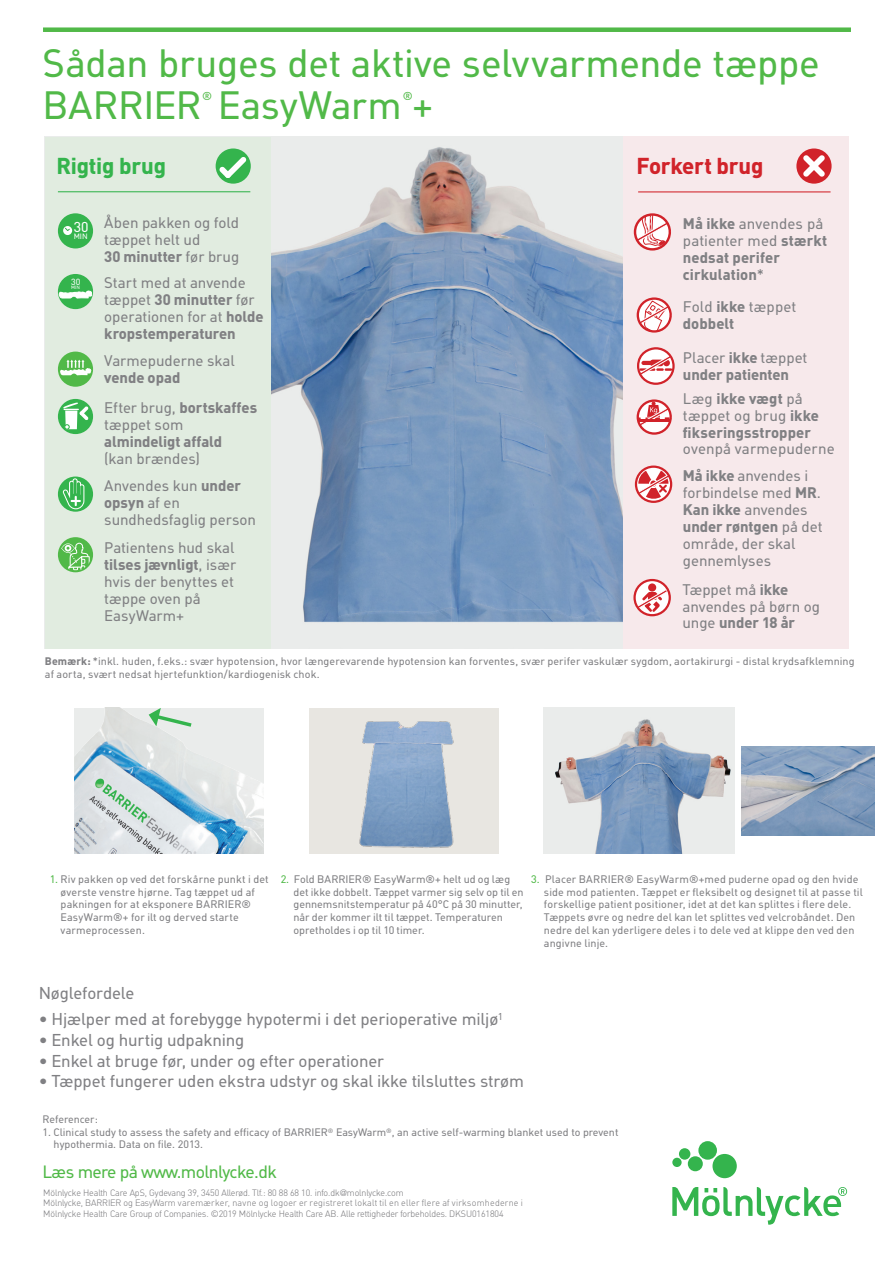
<style>
.page{position:relative;width:893px;height:1263px;background:#fff}
.page>*{position:absolute;margin:0;border:0;box-sizing:border-box;transform-origin:0 0}
.Standfirst{font:38.25px/42.5px "MHC Din";letter-spacing:-.01em;color:#51b948}
.Standfirst-2{font:700 22.2px "MHC Din";letter-spacing:-.01em;color:#d1232a}
.Standfirst-3{font:700 22.2px "MHC Din";letter-spacing:-.01em;color:#34b44d}
.Bröd{font:17.25px "MHC Din";letter-spacing:-.035em;color:#51b948}
.Body_Copy_Bullet_La{font:16.65px "MHC Din";letter-spacing:-.01em;color:#808083}
.Body_Copy_Bullet_La-2{font:14.85px/17px "MHC Din";letter-spacing:-.005em;color:#808083}
.Body_Copy_Bullet_La-3{font:700 14.85px/17px "MHC Din";letter-spacing:.005em;color:#808083}
.t1{font:13.8px "MHC Din";color:#fff}
.Standfirst-4{font:11.1px "MHC Din";color:#51b948}
.Body_Copy_Bullet_La-4{font:10.65px/12.8px "MHC Din";letter-spacing:.01em;color:#808083}
.References_Copy{font:10.5px/12px "MHC Din";color:#808083}
.Bröd-2{font:300 9px/10.5px "MHC Din";letter-spacing:-.01em;color:#808083}
.t2{font:8.7px "MHC Din";color:#fff}
.t3{font:7.5px "MHC Din";color:#fff}
.t4{font:4.65px "MHC Din";color:#fff}
.s1{font-weight:700}
.s2{font-weight:400}
.s3{color:#51b948}
</style>
<div class="page">
<img style="left:45px;top:136px;width:579px;height:512px">
<div style="left:45px;top:137px;width:225px;height:511px;background:#e1ece0"></div>
<div style="left:216px;top:148px;width:35px;height:36px;background:#34b44d;border-radius:50%"></div>
<svg style="left:219px;top:157px;width:27px;height:21px"></svg>
<hr style="left:58px;top:191px;width:192px;height:1px;background:#34b44d">
<div style="left:58px;top:399px;width:35px;height:35px;background:#34b44d;border-radius:50%"></div>
<svg style="left:63px;top:402px;width:25px;height:28px"></svg>
<svg style="left:58px;top:476px;width:35px;height:36px"></svg>
<svg style="left:63px;top:478px;width:21px;height:31px"></svg>
<div style="left:58px;top:274px;width:35px;height:35px;background:#34b44d;border-radius:50%"></div>
<svg style="left:59px;top:291px;width:33px;height:7px"></svg>
<div style="left:58px;top:213px;width:35px;height:35px;background:#34b44d;border-radius:50%"></div>
<div style="left:63px;top:226px;width:9px;height:9px;background:#fff;border-radius:50%"></div>
<svg style="left:65px;top:227px;width:5px;height:4px"></svg>
<div style="left:624px;top:136px;width:225px;height:512px;background:#f7e9eb"></div>
<div style="left:796px;top:148px;width:36px;height:36px;background:#d1232a;border-radius:50%"></div>
<svg style="left:803px;top:155px;width:22px;height:22px"></svg>
<hr style="left:638px;top:191px;width:192px;height:1px;background:#d1232a">
<div style="left:58px;top:352px;width:35px;height:35px;background:#51b948;border:2px solid #51b948;border-radius:50%"></div>
<svg style="left:60px;top:360px;width:31px;height:16px"></svg>
<div style="left:59px;top:538px;width:33px;height:33px;background:#51b948;border-radius:50%"></div>
<svg style="left:61px;top:542px;width:29px;height:29px"></svg>
<div style="left:58px;top:537px;width:35px;height:35px;border:2px solid #51b948;border-radius:50%"></div>
<svg style="left:639px;top:300px;width:30px;height:31px"></svg>
<div style="left:637px;top:297px;width:35px;height:36px;border:2px solid #d1232a;border-radius:50%"></div>
<svg style="left:638px;top:401px;width:33px;height:32px"></svg>
<svg style="left:638px;top:402px;width:32px;height:24px"></svg>
<hr style="left:638px;top:419px;width:33px;height:2px;background:#d1232a">
<div style="left:637px;top:399px;width:35px;height:36px;border:2px solid #d1232a;border-radius:50%"></div>
<svg style="left:638px;top:348px;width:35px;height:36px"></svg>
<svg style="left:639px;top:355px;width:33px;height:21px"></svg>
<div style="left:637px;top:347px;width:38px;height:38px;border:2px solid #d1232a;border-radius:50%"></div>
<svg style="left:636px;top:467px;width:35px;height:35px"></svg>
<svg style="left:638px;top:471px;width:32px;height:28px"></svg>
<div style="left:635px;top:465px;width:37px;height:38px;border:2px solid #d1232a;border-radius:50%"></div>
<svg style="left:635px;top:580px;width:35px;height:35px"></svg>
<div style="left:648px;top:583px;width:8px;height:9px;background:#d1232a;border-radius:50%"></div>
<svg style="left:636px;top:589px;width:32px;height:23px"></svg>
<div style="left:633px;top:579px;width:38px;height:37px;border:2px solid #d1232a;border-radius:50%"></div>
<svg style="left:635px;top:215px;width:35px;height:34px"></svg>
<svg style="left:637px;top:216px;width:31px;height:30px"></svg>
<div style="left:634px;top:213px;width:37px;height:38px;border:2px solid #d1232a;border-radius:50%"></div>
<svg style="left:672px;top:1141px;width:175px;height:84px"></svg>
<div style="left:43px;top:27px;width:808px;height:5px;background:#51b948"></div>
<img style="left:310px;top:708px;width:189px;height:145px">
<img style="left:74px;top:708px;width:190px;height:145px">
<svg style="left:149px;top:708px;width:46px;height:21px"></svg>
<img style="left:544px;top:708px;width:191px;height:145px">
<img style="left:741px;top:746px;width:133px;height:89px">
<p class="Standfirst" style="left:43px;top:42px;width:779px">Sådan bruges det aktive selvvarmende tæppe<br>BARRIER EasyWarm +</p>
<p class="Standfirst-4" style="left:202px;top:90px;width:12px">®</p>
<p class="Standfirst-4" style="left:403px;top:90px;width:12px">®</p>
<p class="Standfirst-3" style="left:57px;top:153px;width:111px">Rigtig brug</p>
<p class="t1" style="left:74px;top:219px;width:16px">30</p>
<p class="t3" style="left:74px;top:232px;width:16px">MIN</p>
<p class="t2" style="left:71px;top:276px;width:11px">30</p>
<p class="t4" style="left:71px;top:285px;width:10px">MIN</p>
<p class="Body_Copy_Bullet_La-2" style="left:104px;top:214px;width:137px">Åben pakken og fold tæppet helt ud<br><span class="s1">30 minutter</span> før brug</p>
<p class="Body_Copy_Bullet_La-2" style="left:104px;top:275px;width:161px">Start med at anvende tæppet <span class="s1">30 minutter</span> før operationen for at <span class="s1">holde kropstemperaturen</span></p>
<p class="Body_Copy_Bullet_La-2" style="left:104px;top:352px;width:132px">Varmepuderne skal <span class="s1">vende opad</span></p>
<p class="Body_Copy_Bullet_La-2" style="left:104px;top:400px;width:154px">Efter brug, <span class="s1">bortskaffes </span>tæppet som <span class="s1">almindeligt affald<br></span>(kan brændes)</p>
<p class="Body_Copy_Bullet_La-2" style="left:104px;top:477px;width:153px">Anvendes kun <span class="s1">under opsyn</span> af en sundhedsfaglig person</p>
<p class="Body_Copy_Bullet_La-2" style="left:104px;top:539px;width:133px">Patientens hud skal <span class="s1">tilses jævnligt</span>, især hvis der benyttes et tæppe oven på<br>EasyWarm+</p>
<p class="Standfirst-2" style="left:636px;top:152px;width:128px">Forkert brug</p>
<p class="Body_Copy_Bullet_La-3" style="left:683px;top:215px;width:146px">Må ikke <span class="s2">anvendes på patienter med</span> stærkt nedsat perifer cirkulation<span class="s2">*</span></p>
<p class="Body_Copy_Bullet_La-3" style="left:683px;top:298px;width:115px"><span class="s2">Fold</span> ikke <span class="s2">tæppet </span>dobbelt</p>
<p class="Body_Copy_Bullet_La-3" style="left:683px;top:349px;width:126px"><span class="s2">Placer</span> ikke <span class="s2">tæppet </span>under patienten</p>
<p class="Body_Copy_Bullet_La-2" style="left:683px;top:390px;width:153px">Læg <span class="s1">ikke vægt</span> på tæppet og brug <span class="s1">ikke fikseringsstropper </span>ovenpå varmepuderne</p>
<p class="Body_Copy_Bullet_La-2" style="left:683px;top:467px;width:141px"><span class="s1">Må ikke</span> anvendes i forbindelse med <span class="s1">MR</span>.<br><span class="s1">Kan ikke</span> anvendes <span class="s1">under røntgen</span> på det område, der skal gennemlyses</p>
<p class="Body_Copy_Bullet_La-2" style="left:682px;top:581px;width:139px">Tæppet må <span class="s1">ikke </span>anvendes på børn og unge <span class="s1">under 18 år</span></p>
<p class="Body_Copy_Bullet_La-4" style="left:45px;top:655px;width:811px"><span class="s1">Bemærk:</span> *inkl. huden, f.eks.: svær hypotension, hvor længerevarende hypotension kan forventes, svær perifer vaskulær sygdom, aortakirurgi - distal krydsafklemning af aorta, svært nedsat hjertefunktion/kardiogenisk chok.</p>
<p class="Body_Copy_Bullet_La-4" style="left:61px;top:873px;width:210px;text-indent:-11px"><span class="s3">1.</span> Riv pakken op ved det forskårne punkt i det øverste venstre hjørne. Tag tæppet ud af pakningen for at eksponere BARRIER® EasyWarm®+ for ilt og derved starte varmeprocessen.</p>
<p class="Body_Copy_Bullet_La-4" style="left:293px;top:873px;width:232px;text-indent:-13px"><span class="s3">2.</span> Fold BARRIER® EasyWarm®+ helt ud og læg det ikke dobbelt. Tæppet varmer sig selv op til en gennemsnitstemperatur på 40°C på 30 minutter, når der kommer ilt til tæppet. Temperaturen opretholdes i op til 10 timer.</p>
<p class="Body_Copy_Bullet_La-4" style="left:544px;top:873px;width:320px;text-indent:-13px"><span class="s3">3.</span> Placer BARRIER® EasyWarm®+med puderne opad og den hvide side mod patienten. Tæppet er fleksibelt og designet til at passe til forskellige patient positioner, idet at det kan splittes i flere dele.<br>Tæppets øvre og nedre del kan let splittes ved velcrobåndet. Den nedre del kan yderligere deles i to dele ved at klippe den ved den angivne linje.</p>
<p class="Body_Copy_Bullet_La" style="left:39px;top:983px;width:97px">Nøglefordele</p>
<p class="Body_Copy_Bullet_La" style="left:39px;top:1009px;width:466px">• Hjælper med at forebygge hypotermi i det perioperative miljø<sup>1</sup></p>
<p class="Body_Copy_Bullet_La" style="left:39px;top:1030px;width:207px">• Enkel og hurtig udpakning</p>
<p class="Body_Copy_Bullet_La" style="left:39px;top:1051px;width:347px">• Enkel at bruge før, under og efter operationer</p>
<p class="Body_Copy_Bullet_La" style="left:39px;top:1072px;width:487px">• Tæppet fungerer uden ekstra udstyr og skal ikke tilsluttes strøm</p>
<p class="References_Copy" style="left:43px;top:1113px;width:57px">Referencer:</p>
<p class="References_Copy" style="left:54px;top:1126px;width:566px;text-indent:-11px">1. Clinical study to assess the safety and efficacy of BARRIER<sup>®</sup> EasyWarm<sup>®</sup>, an active self-warming blanket used to prevent hypothermia. Data on file. 2013.</p>
<p class="Bröd" style="left:43px;top:1161px;width:236px">Læs mere på www.molnlycke.dk</p>
<p class="Bröd-2" style="left:43px;top:1187px;width:481px">Mölnlycke Health Care ApS, Gydevang 39, 3450 Allerød. Tlf.: 80 88 68 10. info.dk@molnlycke.com<br>Mölnlycke, BARRIER og EasyWarm varemærker, navne og logoer er registreret lokalt til en eller flere af virksomhederne i<br>Mölnlycke Health Care Group of Companies. ©2019 Mölnlycke Health Care AB. Alle rettigheder forbeholdes. DKSU0161804</p>
</div>
